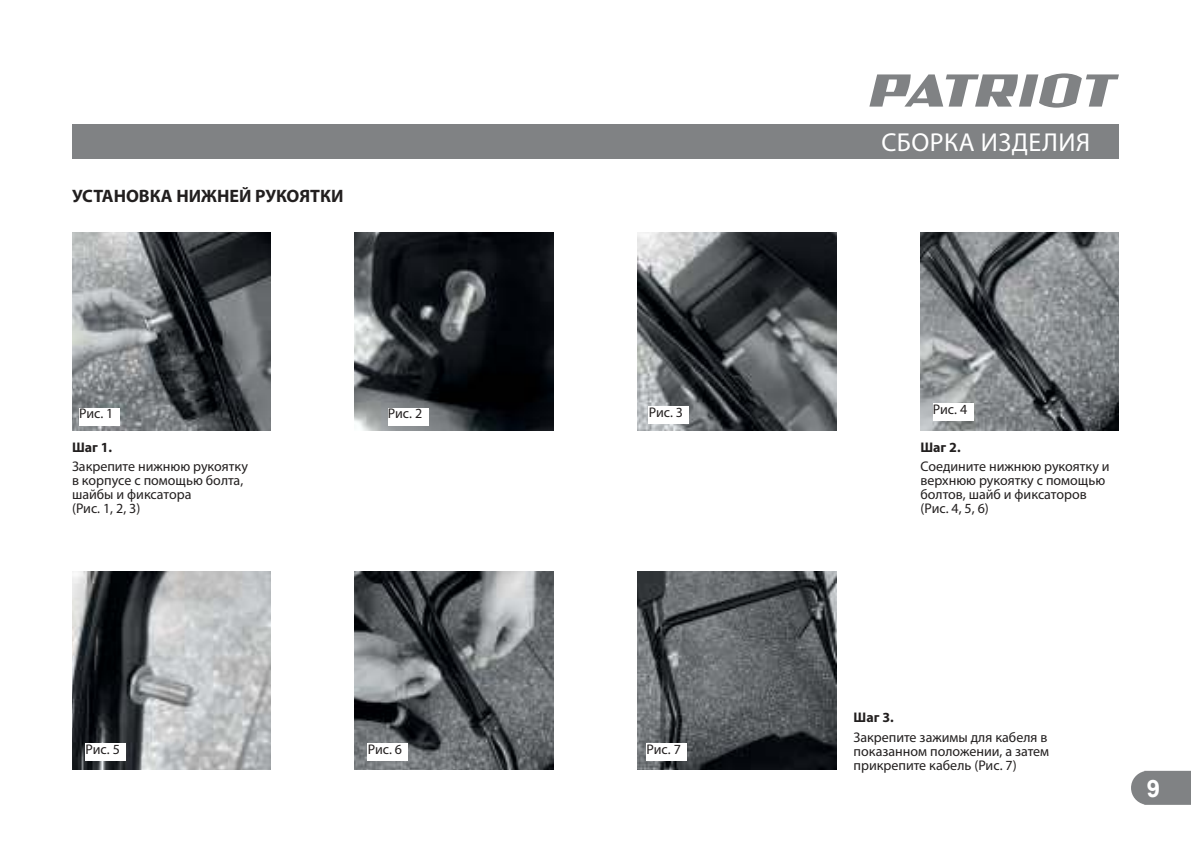
<style>
.page{position:relative;width:1191px;height:842px;background:#fff}
.page>*{position:absolute;margin:0;border:0;box-sizing:border-box;transform-origin:0 0}
.t1{font:26px "Myriad Pro";letter-spacing:.02em;color:#fff}
.t2{font:700 24px "Arial";color:#fff}
.t3{font:700 18px "Myriad Pro";color:#221f1f}
.t4{font:14px/14px "Myriad Pro";color:#221f1f}
.t5{font:700 14px "Myriad Pro";color:#221f1f}
</style>
<div class="page">
<svg style="left:1131px;top:771px;width:60px;height:34px"></svg>
<svg style="left:869px;top:73px;width:250px;height:35px"></svg>
<div style="left:72px;top:124px;width:1047px;height:34px;background:#808284"></div>
<img style="left:72px;top:232px;width:198px;height:199px">
<img style="left:355px;top:232px;width:198px;height:199px">
<img style="left:637px;top:232px;width:199px;height:199px">
<img style="left:920px;top:232px;width:199px;height:199px">
<img style="left:72px;top:571px;width:198px;height:199px">
<img style="left:355px;top:571px;width:198px;height:199px">
<img style="left:637px;top:571px;width:199px;height:199px">
<div style="left:79px;top:408px;width:40px;height:17px;background:#fff"></div>
<div style="left:388px;top:408px;width:40px;height:17px;background:#fff"></div>
<div style="left:649px;top:406px;width:40px;height:17px;background:#fff"></div>
<div style="left:933px;top:404px;width:40px;height:17px;background:#fff"></div>
<div style="left:86px;top:743px;width:40px;height:17px;background:#fff"></div>
<div style="left:368px;top:743px;width:40px;height:17px;background:#fff"></div>
<div style="left:646px;top:743px;width:41px;height:17px;background:#fff"></div>
<p class="t3" style="left:72px;top:187px;width:273px">УСТАНОВКА НИЖНЕЙ РУКОЯТКИ</p>
<h1 class="t1" style="left:881px;top:130px;width:210px">СБОРКА ИЗДЕЛИЯ</h1>
<p class="t4" style="left:79px;top:407px;width:36px">Рис. 1</p>
<p class="t4" style="left:388px;top:407px;width:36px">Рис. 2</p>
<p class="t4" style="left:649px;top:406px;width:36px">Рис. 3</p>
<p class="t4" style="left:933px;top:403px;width:36px">Рис. 4</p>
<p class="t5" style="left:72px;top:440px;width:42px">Шаг 1.</p>
<p class="t4" style="left:72px;top:460px;width:177px">Закрепите нижнюю рукоятку в корпусе с помощью болта, шайбы и фиксатора<br>(Рис. 1, 2, 3)</p>
<p class="t5" style="left:920px;top:440px;width:42px">Шаг 2.</p>
<p class="t4" style="left:920px;top:460px;width:191px">Соедините нижнюю рукоятку и верхнюю рукоятку с помощью болтов, шайб и фиксаторов (Рис. 4, 5, 6)</p>
<p class="t4" style="left:86px;top:742px;width:36px">Рис. 5</p>
<p class="t4" style="left:368px;top:742px;width:36px">Рис. 6</p>
<p class="t4" style="left:646px;top:742px;width:36px">Рис. 7</p>
<p class="t5" style="left:853px;top:711px;width:42px">Шаг 3.</p>
<p class="t4" style="left:853px;top:731px;width:197px">Закрепите зажимы для кабеля в показанном положении, а затем прикрепите кабель (Рис. 7)</p>
<h2 class="t2" style="left:1146px;top:774px;width:15px">9</h2>
</div>
